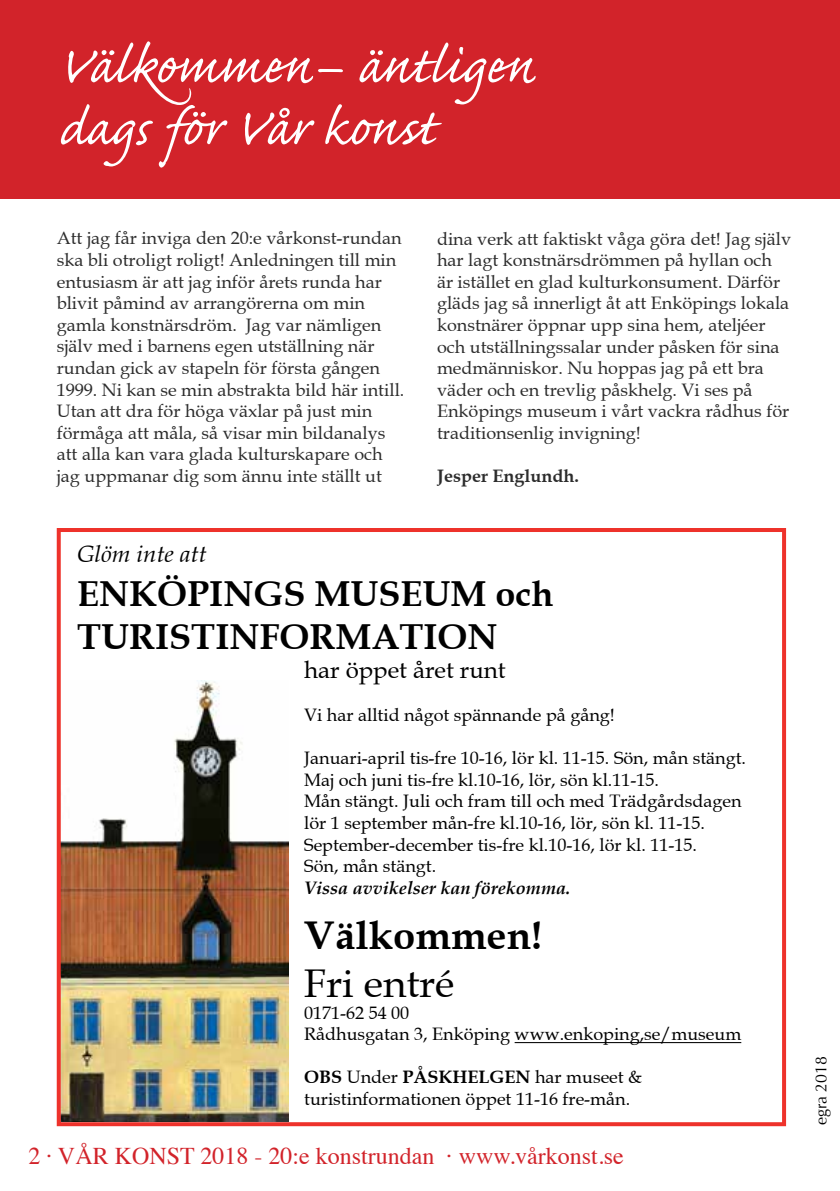
<style>
.page{position:relative;width:840px;height:1191px;background:#fff}
.page>*{position:absolute;margin:0;border:0;box-sizing:border-box;transform-origin:0 0}
.t1{font:66px/62px "Caflisch Script Pro";letter-spacing:.005em;color:#fff}
.t2{font:700 40px "Book Antiqua";color:#000}
.t3{font:40px "Book Antiqua";color:#000}
.t4{font:700 36px/43.2px "Book Antiqua";color:#000}
.t5{font:24px "Times";color:#d2232a}
.t6{font:24px "Book Antiqua";color:#000}
.t7{font:italic 24px "Book Antiqua";color:#000}
.t8{font:18px/21.6px "Book Antiqua";color:#2c2c2c}
.t9{font:18px/21.6px "Book Antiqua";color:#000}
.t10{font:italic 700 18px "Book Antiqua";color:#000}
.t11{font:700 18px "Book Antiqua";color:#2c2c2c}
.t12{font:16px "Optima";color:#000}
.s1{font-weight:700}
</style>
<div class="page">
<div style="left:0;top:0;width:839px;height:198px;background:#d2232a"></div>
<hr style="left:514px;top:1042px;width:226px;height:1px;background:#000">
<img style="left:62px;top:680px;width:226px;height:441px">
<div style="left:57px;top:528px;width:728px;height:598px;border:4px solid #ee322b"></div>
<h1 class="t1" style="left:58px;top:42px;width:478px">Välkommen– äntligen dags för Vår konst</h1>
<p class="t8" style="left:57px;top:227px;width:349px">Att jag får inviga den 20:e vårkonst-rundan ska bli otroligt roligt! Anledningen till min entusiasm är att jag inför årets runda har blivit påmind av arrangörerna om min gamla konstnärsdröm. Jag var nämligen själv med i barnens egen utställning när rundan gick av stapeln för första gången 1999. Ni kan se min abstrakta bild här intill.<br>Utan att dra för höga växlar på just min förmåga att måla, så visar min bildanalys att alla kan vara glada kulturskapare och jag uppmanar dig som ännu inte ställt ut</p>
<p class="t8" style="left:437px;top:228px;width:355px">dina verk att faktiskt våga göra det! Jag själv har lagt konstnärsdrömmen på hyllan och är istället en glad kulturkonsument. Därför gläds jag så innerligt åt att Enköpings lokala konstnärer öppnar upp sina hem, ateljéer och utställningssalar under påsken för sina medmänniskor. Nu hoppas jag på ett bra väder och en trevlig påskhelg. Vi ses på Enköpings museum i vårt vackra rådhus för traditionsenlig invigning!</p>
<p class="t11" style="left:437px;top:465px;width:143px">Jesper Englundh.</p>
<h3 class="t7" style="left:77px;top:540px;width:131px">Glöm inte att</h3>
<h3 class="t4" style="left:77px;top:572px;width:477px">ENKÖPINGS MUSEUM och<br>TURISTINFORMATION</h3>
<h3 class="t6" style="left:304px;top:654px;width:203px">har öppet året runt</h3>
<p class="t9" style="left:304px;top:704px;width:312px">Vi har alltid något spännande på gång!</p>
<p class="t9" style="left:304px;top:747px;width:443px">Januari-april tis-fre 10-16, lör kl. 11-15. Sön, mån stängt.<br>Maj och juni tis-fre kl.10-16, lör, sön kl.11-15.<br>Mån stängt. Juli och fram till och med Trädgårdsdagen lör 1 september mån-fre kl.10-16, lör, sön kl. 11-15.<br>September-december tis-fre kl.10-16, lör kl. 11-15.<br>Sön, mån stängt.</p>
<p class="t10" style="left:304px;top:877px;width:268px">Vissa avvikelser kan förekomma.</p>
<h2 class="t2" style="left:304px;top:912px;width:239px">Välkommen!</h2>
<h2 class="t3" style="left:304px;top:958px;width:152px">Fri entré</h2>
<p class="t9" style="left:304px;top:1001px;width:438px">0171-62 54 00<br>Rådhusgatan 3, Enköping www.enkoping,se/museum</p>
<p class="t9" style="left:304px;top:1066px;width:339px"><span class="s1">OBS</span> Under <span class="s1">PÅSKHELGEN</span> har museet &amp; turistinformationen öppet 11-16 fre-mån.</p>
<p class="t12" style="left:811px;top:1125px;width:71px;rotate:-90deg">egra 2018</p>
<h3 class="t5" style="left:28px;top:1133px;width:596px">2 · VÅR KONST 2018 - 20:e konstrundan · www.vårkonst.se</h3>
</div>
